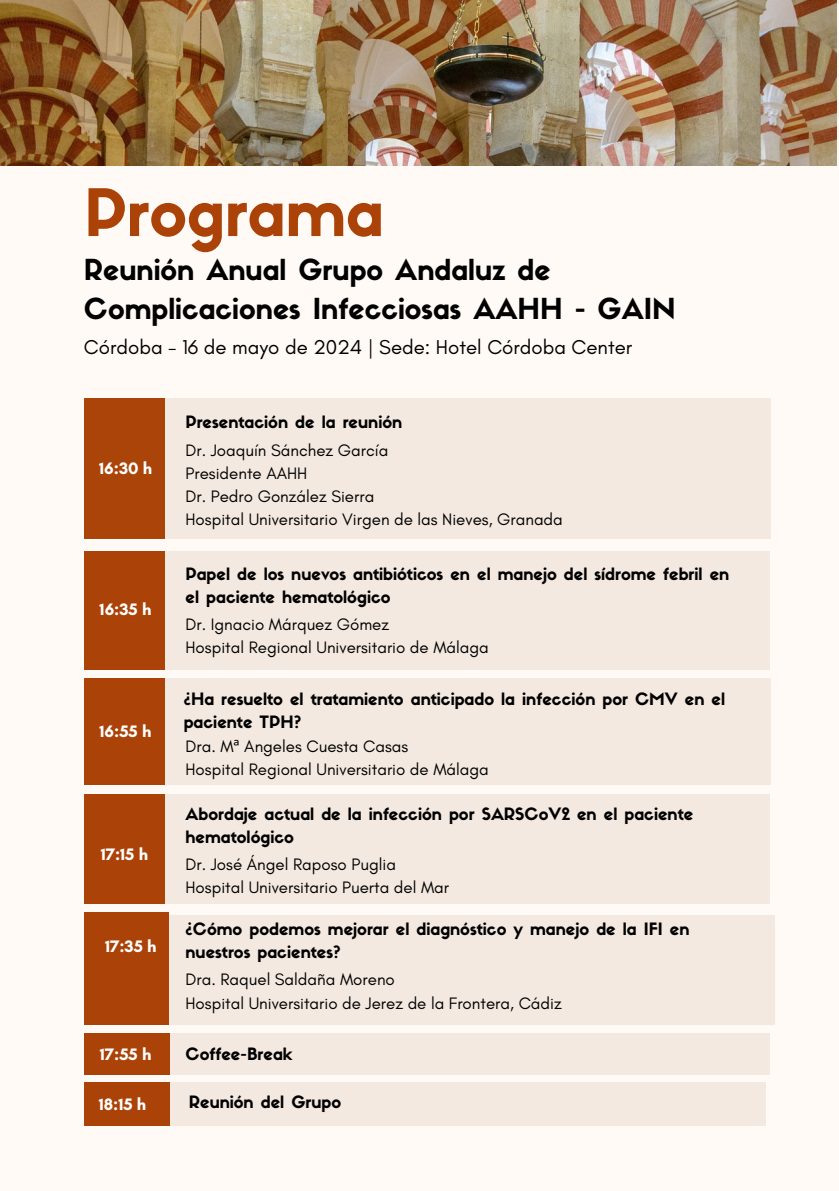
<style>
.page{position:relative;width:839px;height:1191px;background:#fff}
.page>*{position:absolute;margin:0;border:0;box-sizing:border-box;transform-origin:0 0}
.t1{font:64.2px "Sifonn Basic";color:#ab4207}
.t2{font:28.4px/39px "Sifonn Basic";color:#000}
.t3{font:20.4px "Glacial Indifference";color:#000}
.t4{font:700 17px "Glacial Indifference";color:#fff}
.t5{font:16.8px "Glacial Indifference";color:#000}
.t6{font:16.8px/23px "Sifonn Basic";color:#000}
.s1{font-family:"Noto Sans"}
</style>
<div class="page">
<div style="left:0;top:0;width:838px;height:1191px;background:#fffaf5"></div>
<div style="left:163px;top:398px;width:607px;height:141px;background:#f4e9e0"></div>
<div style="left:84px;top:398px;width:81px;height:141px;background:#ab4207"></div>
<div style="left:165px;top:551px;width:605px;height:118px;background:#f4e9e0"></div>
<div style="left:84px;top:551px;width:81px;height:118px;background:#ab4207"></div>
<div style="left:163px;top:678px;width:607px;height:107px;background:#f4e9e0"></div>
<div style="left:84px;top:678px;width:81px;height:107px;background:#ab4207"></div>
<div style="left:165px;top:794px;width:604px;height:109px;background:#f4e9e0"></div>
<div style="left:84px;top:794px;width:81px;height:109px;background:#ab4207"></div>
<div style="left:169px;top:915px;width:605px;height:110px;background:#f4e9e0"></div>
<div style="left:84px;top:912px;width:85px;height:113px;background:#ab4207"></div>
<div style="left:169px;top:1034px;width:601px;height:41px;background:#f4e9e0"></div>
<div style="left:84px;top:1034px;width:85px;height:41px;background:#ab4207"></div>
<div style="left:169px;top:1082px;width:597px;height:44px;background:#f4e9e0"></div>
<div style="left:84px;top:1082px;width:85px;height:44px;background:#ab4207"></div>
<img style="left:0;top:0;width:836px;height:166px">
<h1 class="t1" style="left:84px;top:188px;width:301px">Programa</h1>
<h2 class="t2" style="left:84px;top:253px;width:593px">Reunión Anual Grupo Andaluz de<br>Complicaciones Infecciosas AAHH - GAIN</h2>
<p class="t3" style="left:84px;top:335px;width:550px">Córdoba - 16 de mayo de 2024 | Sede: Hotel Córdoba Center</p>
<h4 class="t4" style="left:99px;top:458px;width:54px">16:30 h</h4>
<h4 class="t4" style="left:100px;top:599px;width:53px">16:35 h</h4>
<h4 class="t4" style="left:100px;top:721px;width:53px">16:55 h</h4>
<h4 class="t4" style="left:101px;top:844px;width:49px">17:15 h</h4>
<h4 class="t4" style="left:105px;top:936px;width:53px">17:35 h</h4>
<h3 class="t6" style="left:185px;top:412px;width:218px">Presentación de la reunión</h3>
<p class="t5" style="left:185px;top:440px;width:204px">Dr. Joaquín Sánchez García</p>
<p class="t5" style="left:185px;top:463px;width:123px">Presidente AAHH</p>
<p class="t5" style="left:185px;top:486px;width:190px">Dr. Pedro González Sierra</p>
<p class="t5" style="left:185px;top:509px;width:379px">Hospital Universitario Virgen de las Nieves, Granada</p>
<p class="t6" style="left:185px;top:564px;width:545px">Papel de los nuevos antibióticos en el manejo del sídrome febril en el paciente hematológico</p>
<p class="t5" style="left:185px;top:614px;width:205px">Dr. Ignacio Márquez Gómez</p>
<p class="t5" style="left:185px;top:637px;width:305px">Hospital Regional Universitario de Málaga</p>
<p class="t6" style="left:184px;top:689px;width:543px">¿Ha resuelto el tratamiento anticipado la infección por CMV en el paciente TPH?</p>
<p class="t5" style="left:185px;top:736px;width:224px">Dra. M<span class="s1">ª</span> Angeles Cuesta Casas</p>
<p class="t5" style="left:185px;top:759px;width:305px">Hospital Regional Universitario de Málaga</p>
<p class="t6" style="left:185px;top:804px;width:509px">Abordaje actual de la infección por SARSCoV2 en el paciente hematológico</p>
<p class="t5" style="left:185px;top:854px;width:212px">Dr. José Ángel Raposo Puglia</p>
<p class="t5" style="left:185px;top:878px;width:265px">Hospital Universitario Puerta del Mar</p>
<p class="t6" style="left:185px;top:919px;width:505px">¿Cómo podemos mejorar el diagnóstico y manejo de la IFI en nuestros pacientes?</p>
<p class="t5" style="left:185px;top:969px;width:211px">Dra. Raquel Saldaña Moreno</p>
<p class="t5" style="left:185px;top:993px;width:378px">Hospital Universitario de Jerez de la Frontera, Cádiz</p>
<h4 class="t4" style="left:100px;top:1043px;width:53px">17:55 h</h4>
<p class="t6" style="left:185px;top:1045px;width:109px">Coffee-Break</p>
<h4 class="t4" style="left:99px;top:1093px;width:49px">18:15 h</h4>
<p class="t6" style="left:189px;top:1092px;width:154px">Reunión del Grupo</p>
</div>
